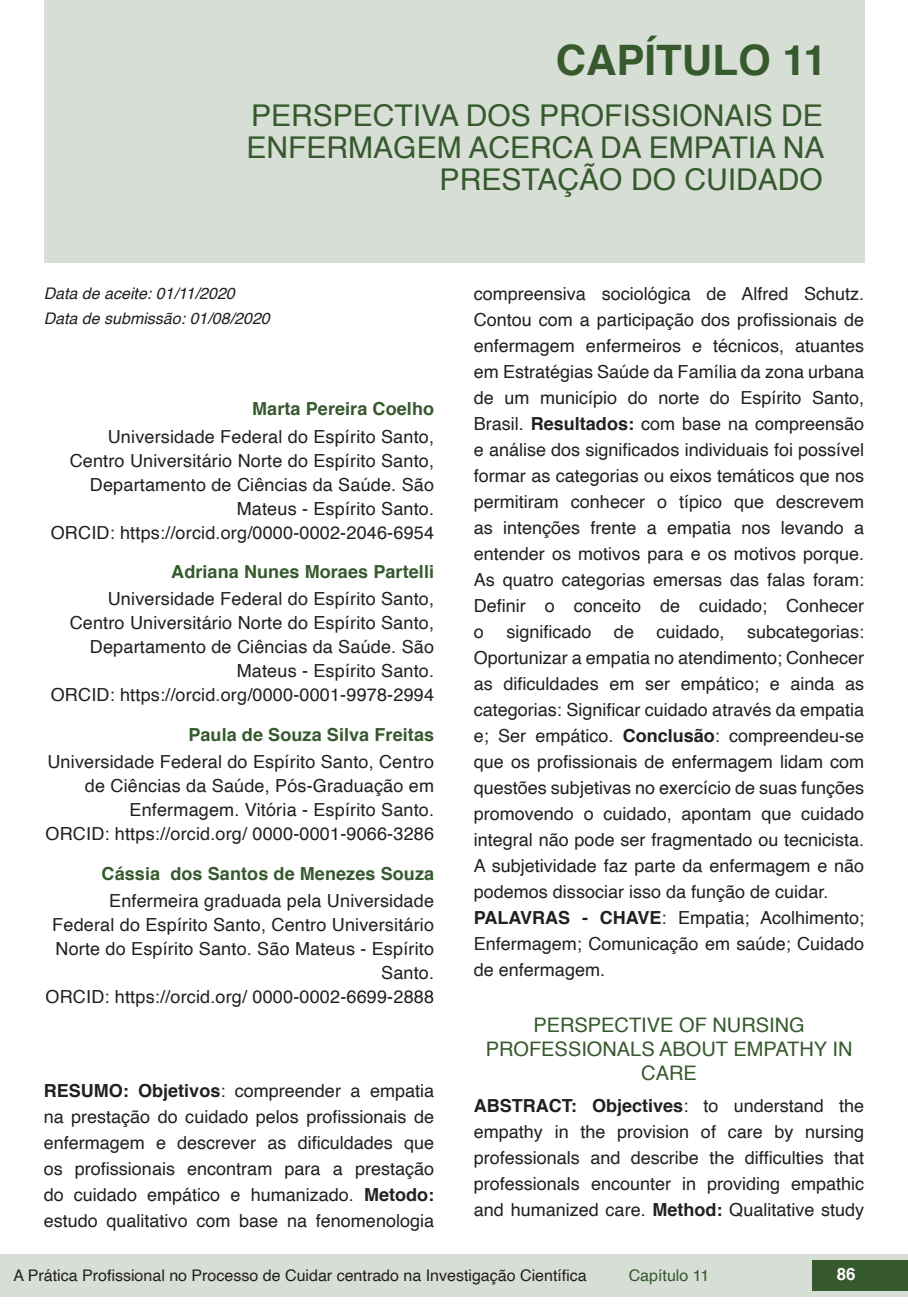
<style>
.page{position:relative;width:908px;height:1304px;background:#fff}
.page>*{position:absolute;margin:0;border:0;box-sizing:border-box;transform-origin:0 0}
.capítulos{font:700 42px "Helvetica";color:#36592e}
.nome_artigos{font:30px/32px "Helvetica";color:#36592e;text-align:right}
.título_Inglês{font:20px/24px "Helvetica";color:#36592e;text-align:center}
.Resumos_e_PC_TXT{font:18px/26px "Helvetica";color:#231f20;text-align:justify}
.info_autores{font:18px/24px "Helvetica";letter-spacing:.01em;color:#231f20;text-align:right}
.nome_autores{font:700 18px "Helvetica";letter-spacing:.005em;color:#36592e}
.t1{font:700 16.8px "Helvetica";color:#fff}
.t2{font:16px "Helvetica";color:#231f20}
.data{font:italic 16px "Helvetica";color:#231f20}
.t3{font:16px "Helvetica";color:#36592e}
.s1{font-weight:700}
</style>
<div class="page">
<div style="left:0;top:1254px;width:906px;height:43px;background:#d7ded5"></div>
<div style="left:812px;top:1261px;width:95px;height:30px;background:#36592e"></div>
<div style="left:44px;top:0;width:819px;height:263px;background:#d7ded5"></div>
<p class="capítulos" style="left:555px;top:26px;width:272px">CAPÍTULO 11</p>
<p class="nome_artigos" style="left:246px;top:101px;width:579px">PERSPECTIVA DOS PROFISSIONAIS DE<br>ENFERMAGEM ACERCA DA EMPATIA NA<br>PRESTAÇÃO DO CUIDADO</p>
<p class="data" style="left:44px;top:280px;width:192px">Data de aceite: 01/11/2020</p>
<p class="data" style="left:44px;top:306px;width:227px">Data de submissão: 01/08/2020</p>
<p class="nome_autores" style="left:252px;top:395px;width:183px">Marta Pereira Coelho</p>
<p class="info_autores" style="left:70px;top:425px;width:366px">Universidade Federal do Espírito Santo, Centro Universitário Norte do Espírito Santo, Departamento de Ciências da Saúde. São Mateus - Espírito Santo.</p>
<p class="info_autores" style="left:51px;top:521px;width:384px">ORCID: https://orcid.org/0000-0002-2046-6954</p>
<p class="nome_autores" style="left:171px;top:557px;width:264px">Adriana Nunes Moraes Partelli</p>
<p class="info_autores" style="left:70px;top:588px;width:366px">Universidade Federal do Espírito Santo, Centro Universitário Norte do Espírito Santo, Departamento de Ciências da Saúde. São Mateus - Espírito Santo.</p>
<p class="info_autores" style="left:51px;top:684px;width:384px">ORCID: https://orcid.org/0000-0001-9978-2994</p>
<p class="nome_autores" style="left:188px;top:720px;width:247px">Paula de Souza Silva Freitas</p>
<p class="info_autores" style="left:47px;top:750px;width:388px">Universidade Federal do Espírito Santo, Centro de Ciências da Saúde, Pós-Graduação em<br>Enfermagem. Vitória - Espírito Santo.</p>
<p class="info_autores" style="left:46px;top:822px;width:390px">ORCID: https://orcid.org/ 0000-0001-9066-3286</p>
<p class="nome_autores" style="left:102px;top:859px;width:334px">Cássia dos Santos de Menezes Souza</p>
<p class="info_autores" style="left:52px;top:889px;width:383px">Enfermeira graduada pela Universidade Federal do Espírito Santo, Centro Universitário Norte do Espírito Santo. São Mateus - Espírito Santo.</p>
<p class="info_autores" style="left:46px;top:985px;width:390px">ORCID: https://orcid.org/ 0000-0002-6699-2888</p>
<p class="Resumos_e_PC_TXT" style="left:44px;top:1078px;width:392px"><span class="s1">RESUMO: Objetivos</span>: compreender a empatia na prestação do cuidado pelos profissionais de enfermagem e descrever as dificuldades que os profissionais encontram para a prestação do cuidado empático e humanizado. <span class="s1">Metodo: </span>estudo qualitativo com base na fenomenologia</p>
<p class="Resumos_e_PC_TXT" style="left:473px;top:281px;width:392px">compreensiva sociológica de Alfred Schutz.<br>Contou com a participação dos profissionais de enfermagem enfermeiros e técnicos, atuantes em Estratégias Saúde da Família da zona urbana de um município do norte do Espírito Santo, Brasil. <span class="s1">Resultados:</span> com base na compreensão e análise dos significados individuais foi possível formar as categorias ou eixos temáticos que nos permitiram conhecer o típico que descrevem as intenções frente a empatia nos levando a entender os motivos para e os motivos porque.<br>As quatro categorias emersas das falas foram:<br>Definir o conceito de cuidado; Conhecer o significado de cuidado, subcategorias:<br>Oportunizar a empatia no atendimento; Conhecer as dificuldades em ser empático; e ainda as categorias: Significar cuidado através da empatia e; Ser empático. <span class="s1">Conclusão</span>: compreendeu-se que os profissionais de enfermagem lidam com questões subjetivas no exercício de suas funções promovendo o cuidado, apontam que cuidado integral não pode ser fragmentado ou tecnicista.<br>A subjetividade faz parte da enfermagem e não podemos dissociar isso da função de cuidar.</p>
<p class="Resumos_e_PC_TXT" style="left:473px;top:905px;width:392px"><span class="s1">PALAVRAS - CHAVE</span>: Empatia; Acolhimento; Enfermagem; Comunicação em saúde; Cuidado de enfermagem.</p>
<p class="título_Inglês" style="left:485px;top:1014px;width:368px">PERSPECTIVE OF NURSING<br>PROFESSIONALS ABOUT EMPATHY IN<br>CARE</p>
<p class="Resumos_e_PC_TXT" style="left:473px;top:1093px;width:392px"><span class="s1">ABSTRACT: Objectives</span>: to understand the empathy in the provision of care by nursing professionals and describe the difficulties that professionals encounter in providing empathic and humanized care. <span class="s1">Method:</span> Qualitative study</p>
<p class="t2" style="left:14px;top:1263px;width:574px">A Prática Profissional no Processo de Cuidar centrado na Investigação Científica</p>
<p class="t3" style="left:628px;top:1263px;width:82px">Capítulo 11</p>
<p class="t1" style="left:836px;top:1261px;width:20px">86</p>
</div>
